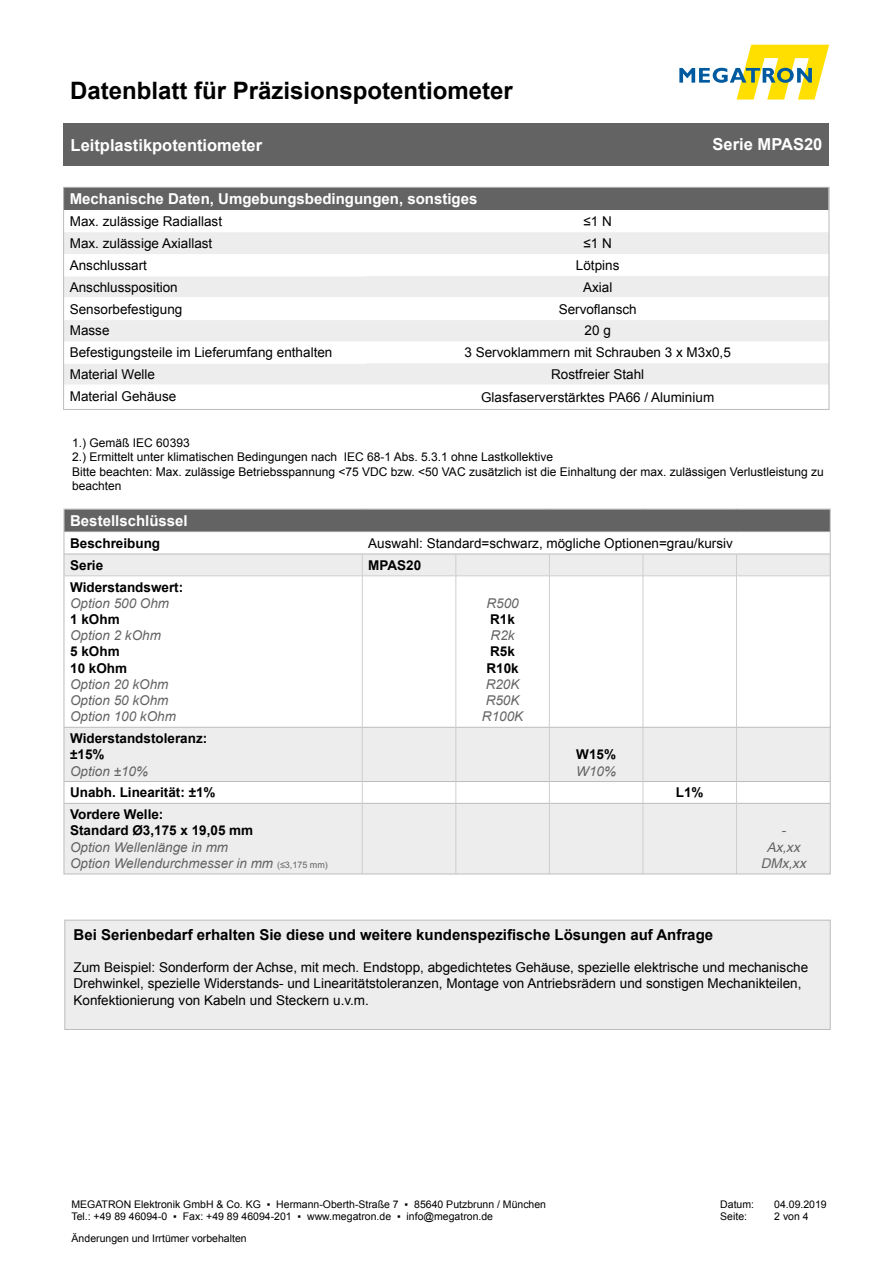
<style>
.page{position:relative;width:893px;height:1263px;background:#fff}
.page>*{position:absolute;margin:0;border:0;box-sizing:border-box;transform-origin:0 0}
.t1{font:700 24px "Arial";color:#000}
.t2{font:700 16.5px "Arial";color:#fff}
.t3{font:700 15px "Arial";color:#000}
.t4{font:700 15px "Arial";color:#fff}
.t5{font:13.5px/16.2px "Arial";color:#000}
.t6{font:italic 13.5px "Arial";color:#646363}
.t7{font:700 13.5px "Arial";color:#000}
.t8{font:italic 13.5px "Arial";color:#646363}
.t9{font:12px/14.4px "Arial";color:#000}
.t10{font:10.5px/12.6px "Arial";color:#000}
.s1{font-style:normal;font-size:9px}
</style>
<div class="page">
<svg style="left:679px;top:45px;width:150px;height:55px"></svg>
<div style="left:64px;top:123px;width:765px;height:43px;background:#646363"></div>
<div style="left:64px;top:187px;width:765px;height:23px;background:#646363"></div>
<svg style="left:65px;top:232px;width:762px;height:152px;fill:#ededed"></svg>
<hr style="left:64px;top:275px;width:303px;height:1px;background:#fff">
<hr style="left:64px;top:297px;width:303px;height:1px;background:#fff">
<hr style="left:367px;top:297px;width:462px;height:1px;background:#fff">
<hr style="left:64px;top:319px;width:303px;height:1px;background:#fff">
<hr style="left:367px;top:319px;width:462px;height:1px;background:#fff">
<hr style="left:64px;top:363px;width:303px;height:1px;background:#fff">
<svg style="left:829px;top:187px;width:1px;height:23px"></svg>
<div style="left:63px;top:187px;width:766px;height:223px;border:1px solid #bcbcbc"></div>
<svg style="left:66px;top:555px;width:762px;height:317px"></svg>
<div style="left:66px;top:511px;width:762px;height:21px;background:#646363"></div>
<hr style="left:64px;top:554px;width:298px;height:1px;background:#bcbcbc">
<hr style="left:362px;top:554px;width:94px;height:1px;background:#bcbcbc">
<hr style="left:456px;top:554px;width:93px;height:1px;background:#bcbcbc">
<hr style="left:549px;top:554px;width:94px;height:1px;background:#bcbcbc">
<hr style="left:643px;top:554px;width:93px;height:1px;background:#bcbcbc">
<hr style="left:736px;top:554px;width:94px;height:1px;background:#bcbcbc">
<svg style="left:362px;top:554px;width:1px;height:22px"></svg>
<svg style="left:456px;top:554px;width:1px;height:22px"></svg>
<svg style="left:549px;top:554px;width:1px;height:22px"></svg>
<svg style="left:643px;top:554px;width:1px;height:22px"></svg>
<svg style="left:736px;top:554px;width:1px;height:22px"></svg>
<hr style="left:64px;top:576px;width:298px;height:1px;background:#cecece">
<hr style="left:362px;top:576px;width:94px;height:1px;background:#cecece">
<hr style="left:362px;top:576px;width:1px;height:151px;background:#cecece">
<hr style="left:456px;top:576px;width:93px;height:1px;background:#cecece">
<hr style="left:456px;top:576px;width:1px;height:151px;background:#cecece">
<hr style="left:549px;top:576px;width:94px;height:1px;background:#cecece">
<hr style="left:549px;top:576px;width:1px;height:151px;background:#cecece">
<hr style="left:643px;top:576px;width:93px;height:1px;background:#cecece">
<hr style="left:643px;top:576px;width:1px;height:151px;background:#cecece">
<hr style="left:736px;top:576px;width:94px;height:1px;background:#cecece">
<hr style="left:736px;top:576px;width:1px;height:151px;background:#cecece">
<hr style="left:64px;top:727px;width:298px;height:1px;background:#bcbcbc">
<hr style="left:362px;top:727px;width:94px;height:1px;background:#bcbcbc">
<hr style="left:456px;top:727px;width:93px;height:1px;background:#bcbcbc">
<hr style="left:549px;top:727px;width:94px;height:1px;background:#bcbcbc">
<hr style="left:643px;top:727px;width:93px;height:1px;background:#bcbcbc">
<hr style="left:736px;top:727px;width:94px;height:1px;background:#bcbcbc">
<hr style="left:64px;top:781px;width:298px;height:1px;background:#bcbcbc">
<hr style="left:362px;top:781px;width:94px;height:1px;background:#bcbcbc">
<hr style="left:456px;top:781px;width:93px;height:1px;background:#bcbcbc">
<hr style="left:549px;top:781px;width:94px;height:1px;background:#bcbcbc">
<hr style="left:643px;top:781px;width:93px;height:1px;background:#bcbcbc">
<hr style="left:736px;top:781px;width:94px;height:1px;background:#bcbcbc">
<hr style="left:64px;top:803px;width:298px;height:1px;background:#bcbcbc">
<hr style="left:362px;top:803px;width:94px;height:1px;background:#bcbcbc">
<hr style="left:456px;top:803px;width:93px;height:1px;background:#bcbcbc">
<hr style="left:549px;top:803px;width:94px;height:1px;background:#bcbcbc">
<hr style="left:643px;top:803px;width:93px;height:1px;background:#bcbcbc">
<hr style="left:736px;top:803px;width:94px;height:1px;background:#bcbcbc">
<hr style="left:362px;top:727px;width:1px;height:54px;background:#cecece">
<hr style="left:456px;top:727px;width:1px;height:54px;background:#cecece">
<hr style="left:549px;top:727px;width:1px;height:54px;background:#cecece">
<hr style="left:643px;top:727px;width:1px;height:54px;background:#cecece">
<hr style="left:736px;top:727px;width:1px;height:54px;background:#cecece">
<svg style="left:362px;top:782px;width:1px;height:21px"></svg>
<svg style="left:456px;top:782px;width:1px;height:21px"></svg>
<svg style="left:549px;top:782px;width:1px;height:21px"></svg>
<svg style="left:643px;top:782px;width:1px;height:21px"></svg>
<svg style="left:736px;top:782px;width:1px;height:21px"></svg>
<hr style="left:362px;top:803px;width:1px;height:71px;background:#cecece">
<hr style="left:456px;top:803px;width:1px;height:71px;background:#cecece">
<hr style="left:549px;top:803px;width:1px;height:71px;background:#cecece">
<hr style="left:643px;top:803px;width:1px;height:71px;background:#cecece">
<hr style="left:736px;top:803px;width:1px;height:71px;background:#cecece">
<div style="left:64px;top:920px;width:767px;height:110px;background:#ededed"></div>
<h1 class="t1" style="left:70px;top:74px;width:444px">Datenblatt für Präzisionspotentiometer</h1>
<p class="t2" style="left:71px;top:134px;width:193px">Leitplastikpotentiometer</p>
<p class="t2" style="left:713px;top:133px;width:111px">Serie MPAS20</p>
<p class="t4" style="left:70px;top:189px;width:409px">Mechanische Daten, Umgebungsbedingungen, sonstiges</p>
<p class="t5" style="left:70px;top:214px;width:154px">Max. zulässige Radiallast</p>
<p class="t5" style="left:583px;top:214px;width:30px">≤1 N</p>
<p class="t5" style="left:70px;top:235px;width:144px">Max. zulässige Axiallast</p>
<p class="t5" style="left:583px;top:235px;width:30px">≤1 N</p>
<p class="t5" style="left:70px;top:257px;width:79px">Anschlussart</p>
<p class="t5" style="left:576px;top:257px;width:45px">Lötpins</p>
<p class="t5" style="left:70px;top:279px;width:110px">Anschlussposition</p>
<p class="t5" style="left:583px;top:279px;width:31px">Axial</p>
<p class="t5" style="left:70px;top:301px;width:114px">Sensorbefestigung</p>
<p class="t5" style="left:559px;top:301px;width:80px">Servoflansch</p>
<p class="t5" style="left:70px;top:323px;width:41px">Masse</p>
<p class="t5" style="left:585px;top:323px;width:28px">20 g</p>
<p class="t5" style="left:70px;top:344px;width:264px">Befestigungsteile im Lieferumfang enthalten</p>
<p class="t5" style="left:464px;top:344px;width:268px">3 Servoklammern mit Schrauben 3 x M3x0,5</p>
<p class="t5" style="left:70px;top:366px;width:87px">Material Welle</p>
<p class="t5" style="left:551px;top:366px;width:95px">Rostfreier Stahl</p>
<p class="t5" style="left:70px;top:388px;width:108px">Material Gehäuse</p>
<p class="t5" style="left:481px;top:389px;width:235px">Glasfaserverstärktes PA66 / Aluminium</p>
<p class="t9" style="left:72px;top:435px;width:753px">1.) Gemäß IEC 60393<br>2.) Ermittelt unter klimatischen Bedingungen nach IEC 68-1 Abs. 5.3.1 ohne Lastkollektive<br>Bitte beachten: Max. zulässige Betriebsspannung &lt;75 VDC bzw. &lt;50 VAC zusätzlich ist die Einhaltung der max. zulässigen Verlustleistung zu beachten</p>
<p class="t4" style="left:70px;top:511px;width:119px">Bestellschlüssel</p>
<p class="t7" style="left:70px;top:534px;width:92px">Beschreibung</p>
<p class="t5" style="left:368px;top:535px;width:366px">Auswahl: Standard=schwarz, mögliche Optionen=grau/kursiv</p>
<p class="t7" style="left:70px;top:556px;width:35px">Serie</p>
<p class="t7" style="left:368px;top:556px;width:55px">MPAS20</p>
<p class="t7" style="left:70px;top:578px;width:115px">Widerstandswert:</p>
<p class="t6" style="left:70px;top:594px;width:101px">Option 500 Ohm</p>
<p class="t7" style="left:70px;top:610px;width:51px">1 kOhm</p>
<p class="t6" style="left:70px;top:627px;width:92px">Option 2 kOhm</p>
<p class="t7" style="left:70px;top:643px;width:51px">5 kOhm</p>
<p class="t7" style="left:70px;top:659px;width:59px">10 kOhm</p>
<p class="t6" style="left:70px;top:675px;width:100px">Option 20 kOhm</p>
<p class="t6" style="left:70px;top:692px;width:100px">Option 50 kOhm</p>
<p class="t6" style="left:70px;top:708px;width:107px">Option 100 kOhm</p>
<p class="t6" style="left:486px;top:594px;width:34px">R500</p>
<p class="t7" style="left:490px;top:610px;width:26px">R1k</p>
<p class="t6" style="left:491px;top:627px;width:26px">R2k</p>
<p class="t7" style="left:490px;top:643px;width:26px">R5k</p>
<p class="t7" style="left:486px;top:659px;width:34px">R10k</p>
<p class="t6" style="left:486px;top:675px;width:35px">R20K</p>
<p class="t6" style="left:486px;top:692px;width:35px">R50K</p>
<p class="t6" style="left:482px;top:708px;width:43px">R100K</p>
<p class="t7" style="left:70px;top:729px;width:139px">Widerstandstoleranz:</p>
<p class="t7" style="left:70px;top:745px;width:36px">±15%</p>
<p class="t6" style="left:70px;top:762px;width:79px">Option ±10%</p>
<p class="t7" style="left:576px;top:745px;width:41px">W15%</p>
<p class="t6" style="left:576px;top:762px;width:41px">W10%</p>
<p class="t7" style="left:70px;top:784px;width:147px">Unabh. Linearität: ±1%</p>
<p class="t7" style="left:676px;top:784px;width:29px">L1%</p>
<p class="t7" style="left:70px;top:805px;width:95px">Vordere Welle:</p>
<p class="t7" style="left:70px;top:822px;width:185px">Standard Ø3,175 x 19,05 mm</p>
<p class="t6" style="left:70px;top:838px;width:160px">Option Wellenlänge in mm</p>
<p class="t6" style="left:70px;top:854px;width:259px">Option Wellendurchmesser in mm <span class="s1">(≤3,175 mm)</span></p>
<p class="t8" style="left:781px;top:822px;width:10px">-</p>
<p class="t8" style="left:767px;top:838px;width:38px">Ax,xx</p>
<p class="t8" style="left:761px;top:854px;width:50px">DMx,xx</p>
<p class="t3" style="left:74px;top:924px;width:641px">Bei Serienbedarf erhalten Sie diese und weitere kundenspezifische Lösungen auf Anfrage</p>
<p class="t5" style="left:74px;top:959px;width:736px">Zum Beispiel: Sonderform der Achse, mit mech. Endstopp, abgedichtetes Gehäuse, spezielle elektrische und mechanische<br>Drehwinkel, spezielle Widerstands- und Linearitätstoleranzen, Montage von Antriebsrädern und sonstigen Mechanikteilen,<br>Konfektionierung von Kabeln und Steckern u.v.m.</p>
<p class="t10" style="left:71px;top:1198px;width:476px">MEGATRON Elektronik GmbH &amp; Co. KG ▪ Hermann-Oberth-Straße 7 ▪ 85640 Putzbrunn / München<br>Tel.: +49 89 46094-0 ▪ Fax: +49 89 46094-201 ▪ www.megatron.de ▪ info@megatron.de</p>
<p class="t10" style="left:720px;top:1198px;width:35px">Datum:</p>
<p class="t10" style="left:774px;top:1198px;width:54px">04.09.2019</p>
<p class="t10" style="left:720px;top:1210px;width:28px">Seite:</p>
<p class="t10" style="left:774px;top:1210px;width:36px">2 von 4</p>
<p class="t10" style="left:72px;top:1232px;width:177px">Änderungen und Irrtümer vorbehalten</p>
</div>
